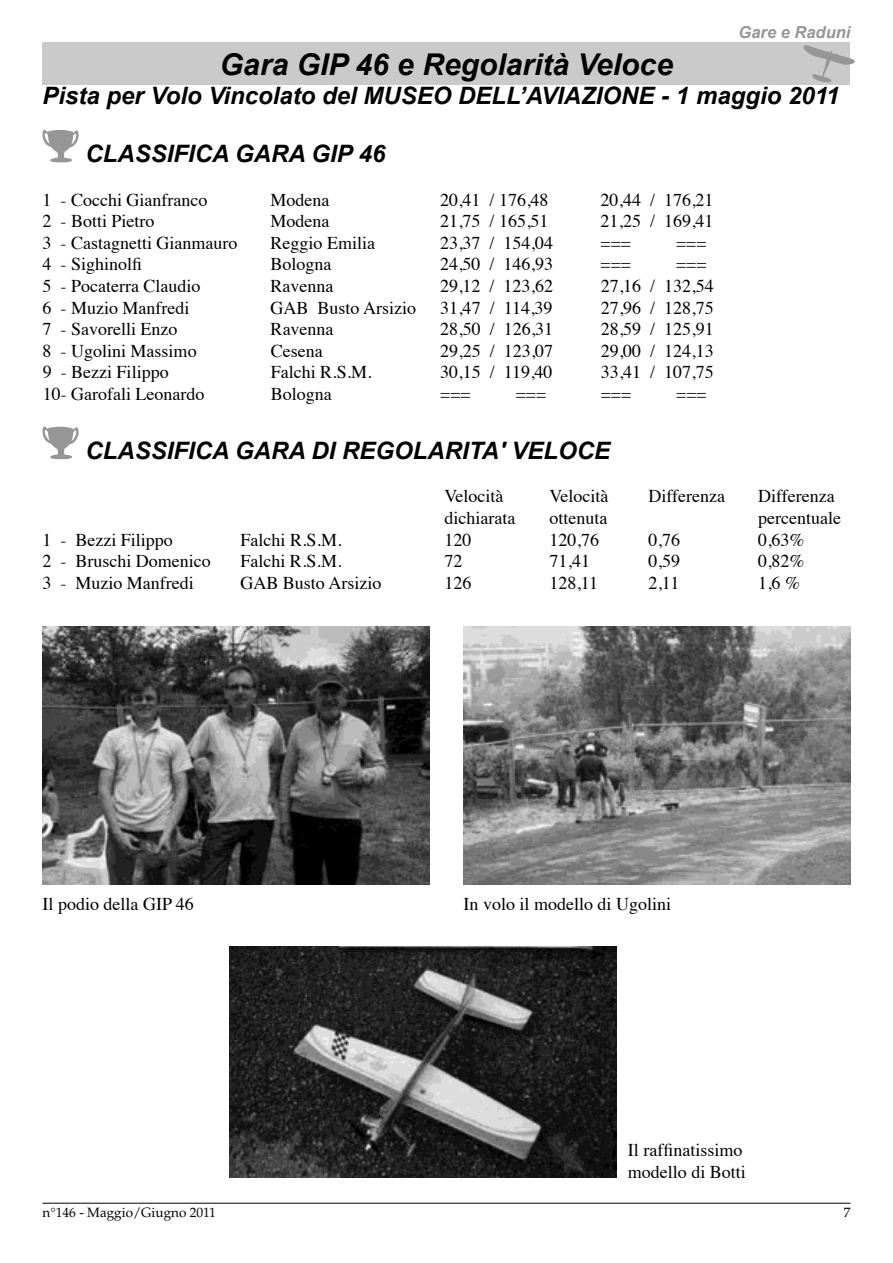
<style>
.page{position:relative;width:893px;height:1263px;background:#fff}
.page>*{position:absolute;margin:0;border:0;box-sizing:border-box;transform-origin:0 0}
.t1{font:italic 700 30px "Arial";color:#000}
.t2{font:italic 700 24px "Arial";color:#000}
.t3{font:18px/21.6px "Times";color:#000}
.t4{font:italic 700 16.5px "Arial";color:#969696}
.t5{font:13.5px "Palatino";color:#000}
</style>
<div class="page">
<div style="left:43px;top:43px;width:807px;height:42px;background:#cacaca"></div>
<hr style="left:43px;top:1203px;width:807px;height:1px;background:#000">
<svg style="left:803px;top:45px;width:52px;height:38px"></svg>
<svg style="left:42px;top:129px;width:37px;height:34px"></svg>
<svg style="left:42px;top:426px;width:37px;height:34px"></svg>
<img style="left:43px;top:626px;width:386px;height:258px">
<img style="left:230px;top:947px;width:387px;height:231px">
<img style="left:463px;top:626px;width:387px;height:258px">
<p class="t4" style="left:739px;top:21px;width:113px">Gare e Raduni</p>
<h1 class="t1" style="left:220px;top:45px;width:454px">Gara GIP 46 e Regolarità Veloce</h1>
<h2 class="t2" style="left:43px;top:79px;width:799px">Pista per Volo Vincolato del MUSEO DELL’AVIAZIONE - 1 maggio 2011</h2>
<h2 class="t2" style="left:85px;top:138px;width:302px">CLASSIFICA GARA GIP 46</h2>
<p class="t3" style="left:43px;top:187px;width:166px">1 - Cocchi Gianfranco</p>
<p class="t3" style="left:271px;top:187px;width:60px">Modena</p>
<p class="t3" style="left:440px;top:187px;width:110px">20,41 / 176,48</p>
<p class="t3" style="left:601px;top:187px;width:115px">20,44 / 176,21</p>
<p class="t3" style="left:43px;top:209px;width:114px">2 - Botti Pietro</p>
<p class="t3" style="left:271px;top:209px;width:60px">Modena</p>
<p class="t3" style="left:440px;top:209px;width:110px">21,75 / 165,51</p>
<p class="t3" style="left:601px;top:209px;width:115px">21,25 / 169,41</p>
<p class="t3" style="left:43px;top:230px;width:196px">3 - Castagnetti Gianmauro</p>
<p class="t3" style="left:271px;top:230px;width:106px">Reggio Emilia</p>
<p class="t3" style="left:440px;top:230px;width:115px">23,37 / 154,04</p>
<p class="t3" style="left:601px;top:230px;width:32px">===</p>
<p class="t3" style="left:676px;top:230px;width:32px">===</p>
<p class="t3" style="left:43px;top:252px;width:101px">4 - Sighinolfi</p>
<p class="t3" style="left:271px;top:252px;width:63px">Bologna</p>
<p class="t3" style="left:440px;top:252px;width:115px">24,50 / 146,93</p>
<p class="t3" style="left:601px;top:252px;width:32px">===</p>
<p class="t3" style="left:676px;top:252px;width:32px">===</p>
<p class="t3" style="left:43px;top:274px;width:159px">5 - Pocaterra Claudio</p>
<p class="t3" style="left:271px;top:274px;width:64px">Ravenna</p>
<p class="t3" style="left:440px;top:274px;width:115px">29,12 / 123,62</p>
<p class="t3" style="left:601px;top:274px;width:115px">27,16 / 132,54</p>
<p class="t3" style="left:43px;top:295px;width:148px">6 - Muzio Manfredi</p>
<p class="t3" style="left:271px;top:295px;width:147px">GAB Busto Arsizio</p>
<p class="t3" style="left:440px;top:295px;width:114px">31,47 / 114,39</p>
<p class="t3" style="left:601px;top:295px;width:115px">27,96 / 128,75</p>
<p class="t3" style="left:43px;top:317px;width:136px">7 - Savorelli Enzo</p>
<p class="t3" style="left:271px;top:317px;width:64px">Ravenna</p>
<p class="t3" style="left:440px;top:317px;width:115px">28,50 / 126,31</p>
<p class="t3" style="left:601px;top:317px;width:115px">28,59 / 125,91</p>
<p class="t3" style="left:43px;top:338px;width:156px">8 - Ugolini Massimo</p>
<p class="t3" style="left:271px;top:338px;width:53px">Cesena</p>
<p class="t3" style="left:440px;top:338px;width:115px">29,25 / 123,07</p>
<p class="t3" style="left:601px;top:338px;width:115px">29,00 / 124,13</p>
<p class="t3" style="left:43px;top:360px;width:127px">9 - Bezzi Filippo</p>
<p class="t3" style="left:271px;top:360px;width:103px">Falchi R.S.M.</p>
<p class="t3" style="left:440px;top:360px;width:114px">30,15 / 119,40</p>
<p class="t3" style="left:601px;top:360px;width:115px">33,41 / 107,75</p>
<p class="t3" style="left:43px;top:382px;width:163px">10- Garofali Leonardo</p>
<p class="t3" style="left:271px;top:382px;width:63px">Bologna</p>
<p class="t3" style="left:440px;top:382px;width:32px">===</p>
<p class="t3" style="left:516px;top:382px;width:32px">===</p>
<p class="t3" style="left:601px;top:382px;width:32px">===</p>
<p class="t3" style="left:676px;top:382px;width:32px">===</p>
<h2 class="t2" style="left:85px;top:435px;width:526px">CLASSIFICA GARA DI REGOLARITA' VELOCE</h2>
<p class="t3" style="left:445px;top:484px;width:60px">Velocità</p>
<p class="t3" style="left:550px;top:484px;width:60px">Velocità</p>
<p class="t3" style="left:649px;top:484px;width:78px">Differenza</p>
<p class="t3" style="left:758px;top:484px;width:78px">Differenza</p>
<p class="t3" style="left:444px;top:506px;width:72px">dichiarata</p>
<p class="t3" style="left:549px;top:506px;width:59px">ottenuta</p>
<p class="t3" style="left:758px;top:506px;width:84px">percentuale</p>
<p class="t3" style="left:42px;top:527px;width:132px">1 - Bezzi Filippo</p>
<p class="t3" style="left:240px;top:527px;width:103px">Falchi R.S.M.</p>
<p class="t3" style="left:444px;top:527px;width:28px">120</p>
<p class="t3" style="left:549px;top:527px;width:51px">120,76</p>
<p class="t3" style="left:648px;top:527px;width:33px">0,76</p>
<p class="t3" style="left:758px;top:527px;width:48px">0,63%</p>
<p class="t3" style="left:42px;top:549px;width:170px">2 - Bruschi Domenico</p>
<p class="t3" style="left:240px;top:549px;width:103px">Falchi R.S.M.</p>
<p class="t3" style="left:444px;top:549px;width:19px">72</p>
<p class="t3" style="left:549px;top:549px;width:42px">71,41</p>
<p class="t3" style="left:648px;top:549px;width:33px">0,59</p>
<p class="t3" style="left:758px;top:549px;width:48px">0,82%</p>
<p class="t3" style="left:42px;top:570px;width:153px">3 - Muzio Manfredi</p>
<p class="t3" style="left:240px;top:570px;width:143px">GAB Busto Arsizio</p>
<p class="t3" style="left:444px;top:570px;width:28px">126</p>
<p class="t3" style="left:549px;top:570px;width:50px">128,11</p>
<p class="t3" style="left:648px;top:570px;width:32px">2,11</p>
<p class="t3" style="left:758px;top:570px;width:43px">1,6 %</p>
<p class="t3" style="left:43px;top:891px;width:153px">Il podio della GIP 46</p>
<p class="t3" style="left:463px;top:891px;width:209px">In volo il modello di Ugolini</p>
<p class="t3" style="left:628px;top:1138px;width:120px">Il raffinatissimo modello di Botti</p>
<p class="t5" style="left:43px;top:1205px;width:175px">n°146 - Maggio/Giugno 2011</p>
<p class="t5" style="left:844px;top:1205px;width:8px">7</p>
</div>
